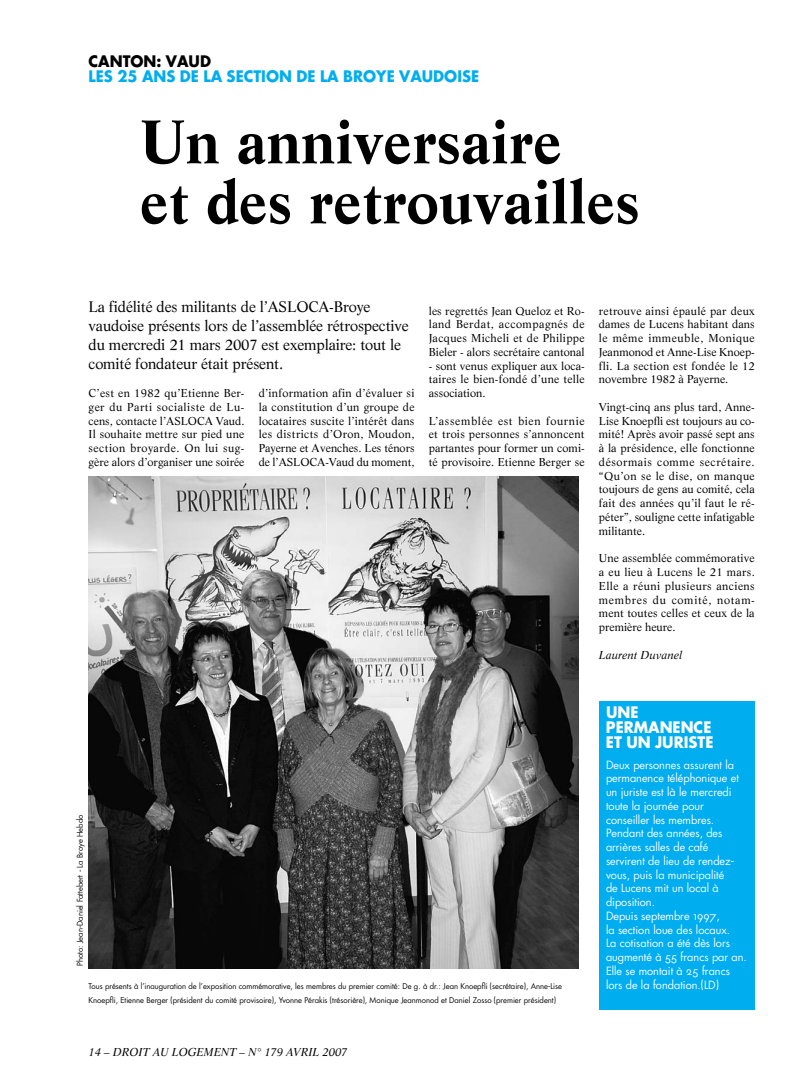
<style>
.page{position:relative;width:808px;height:1092px;background:#fff}
.page>*{position:absolute;margin:0;border:0;box-sizing:border-box;transform-origin:0 0}
.t1{font:700 60px/60px "Life";color:#000}
.t2{font:17.5px "Renner Bold Archi Type";color:#00adef}
.t3{font:17.5px/15px "Renner Bold Archi Type";color:#fff}
.t4{font:17.5px "Renner Bold Archi Type";color:#000}
.t5{font:15px/18.8px "Life";letter-spacing:-.01em;color:#000}
.t6{font:12.5px/13.8px "Renner Archi Type OSF";color:#fff}
.t7{font:11.25px/13.8px "Life";letter-spacing:.005em;color:#000;text-align:justify}
.t8{font:italic 11.25px "Life";color:#000}
.t9{font:8.75px/13.8px "Renner Archi Type";color:#000}
</style>
<div class="page">
<img style="left:89px;top:477px;width:489px;height:492px">
<div style="left:599px;top:701px;width:156px;height:308px;background:#00adef"></div>
<h2 class="t4" style="left:89px;top:50px;width:23px">CANTON</h2>
<h2 class="t4" style="left:156px;top:50px;width:56px">: VAU D</h2>
<h2 class="t2" style="left:89px;top:65px;width:66px">LES 25 ANS</h2>
<h2 class="t2" style="left:180px;top:65px;width:57px">DELASECTION</h2>
<h2 class="t2" style="left:296px;top:65px;width:59px">DELABRO</h2>
<h2 class="t2" style="left:376px;top:65px;width:34px">YE VAUDOISE</h2>
<h1 class="t1" style="left:140px;top:111px;width:501px">Un anniversaire<br>et des retrouvailles</h1>
<h3 class="t5" style="left:89px;top:297px;width:322px">La fidélité des militants de l’ASLOCA-Broye vaudoise présents lors de l’assemblée rétrospective du mercredi 21 mars 2007 est exemplaire: tout le comité fondateur était présent.</h3>
<p class="t7" style="left:89px;top:386px;width:157px">C’est en 1982 qu’Etienne Ber&shy;ger du Parti socialiste de Lu&shy;cens, contacte l’ASLOCA Vaud.<br>Il souhaite mettre sur pied une section broyarde. On lui sug&shy;gère alors d’organiser une soirée</p>
<p class="t7" style="left:259px;top:386px;width:157px">d’information afin d’évaluer si la constitution d’un groupe de locataires suscite l’intérêt dans les districts d’Oron, Moudon, Payerne et Avenches. Les ténors de l’ASLOCA-Vaud du moment,</p>
<p class="t7" style="left:429px;top:303px;width:157px">les regrettés Jean Queloz et Ro&shy;land Berdat, accompagnés de Jacques Micheli et de Philippe Bieler - alors secrétaire cantonal</p>
<p class="t7" style="left:429px;top:358px;width:158px">- sont venus expliquer aux loca&shy;taires le bien-fondé d’une telle association.</p>
<p class="t7" style="left:429px;top:413px;width:157px">L’assemblée est bien fournie et trois personnes s’annoncent partantes pour former un comi&shy;té provisoire. Etienne Berger se</p>
<p class="t7" style="left:599px;top:303px;width:157px">retrouve ainsi épaulé par deux dames de Lucens habitant dans le même immeuble, Monique Jeanmonod et Anne-Lise Knoep&shy;fli. La section est fondée le 12 novembre 1982 à Payerne.</p>
<p class="t7" style="left:599px;top:400px;width:157px">Vingt-cinq ans plus tard, Anne-Lise Knoepfli est toujours au co&shy;mité! Après avoir passé sept ans à la présidence, elle fonctionne désormais comme secrétaire. “Qu’on se le dise, on manque toujours de gens au comité, cela fait des années qu’il faut le ré&shy;péter”, souligne cette infatigable militante.</p>
<p class="t7" style="left:599px;top:551px;width:157px">Une assemblée commémorative a eu lieu à Lucens le 21 mars.<br>Elle a réuni plusieurs anciens membres du comité, notam&shy;ment toutes celles et ceux de la première heure.</p>
<p class="t8" style="left:599px;top:647px;width:85px">LAURENT DUVANEL</p>
<p class="t9" style="left:73px;top:965px;width:153px;rotate:-90deg">Photo: Jean-Daniel Fattebert - La Broye Hebdo</p>
<p class="t9" style="left:89px;top:978px;width:475px">Tous présents à l’inauguration de l’exposition commémorative, les membres du premier comité: De g. à dr.: Jean Knoepfli (secrétaire), Anne-Lise<br>Knoepfli, Etienne Berger (président du comité provisoire), Yvonne Pérakis (trésorière), Monique Jeanmonod et Daniel Zosso (premier président)</p>
<p class="t8" style="left:89px;top:1045px;width:260px">14 – DROIT AU LO GEMENT – N° 179 AVRIL 2007</p>
<h2 class="t3" style="left:606px;top:704px;width:59px">UNE<br>PERMANENCE<br>ETUN JURISTE</h2>
<p class="t6" style="left:606px;top:757px;width:142px">Deux personnes assurent la permanence téléphonique et un juriste est là le mercredi toute la journée pour conseiller les membres.<br>Pendant des années, des arrières salles de café servirent de lieu de rendez&shy;vous, puis la municipalité<br>de Lucens mit un local à diposition.<br>Depuis septembre 1997,<br>la section loue des locaux.<br>La cotisation a été dès lors augmenté à 55 francs par an.<br>Elle se montait à 25 francs lors de la fondation.(LD)</p>
</div>
